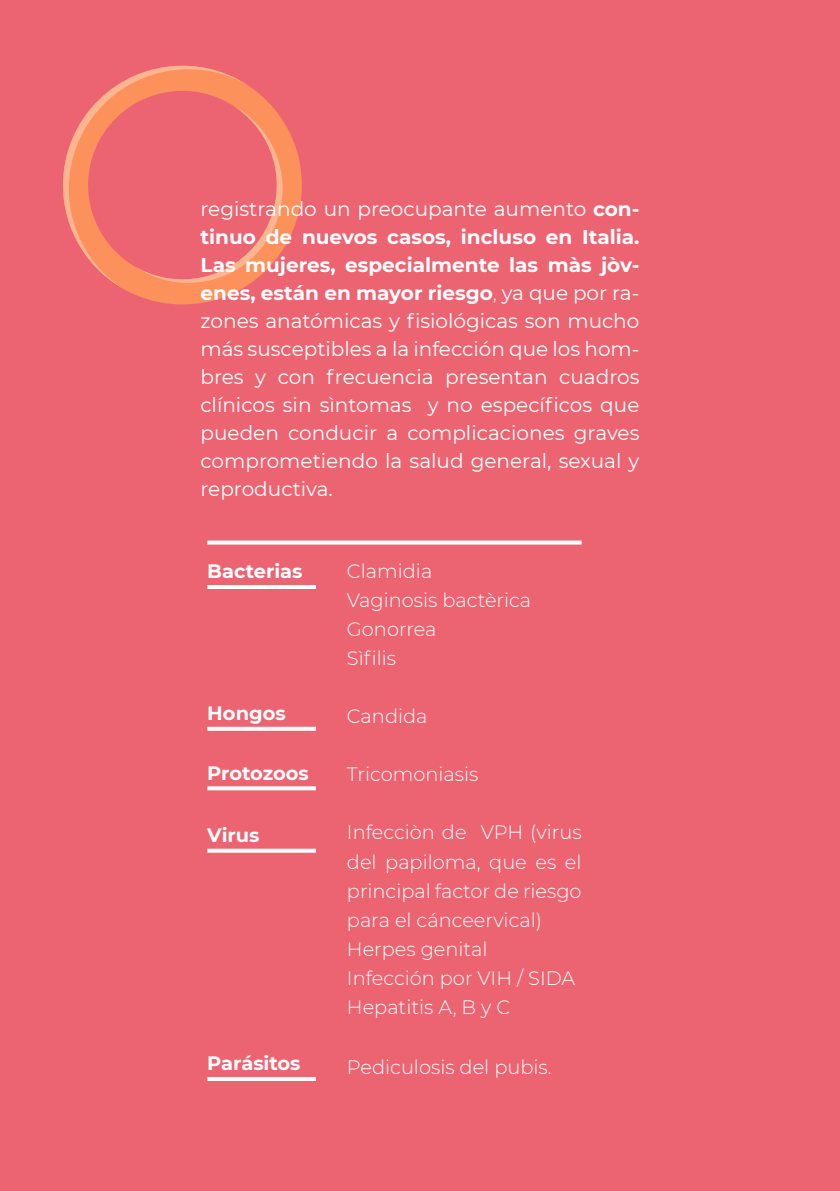
<style>
.page{position:relative;width:840px;height:1191px;background:#fff}
.page>*{position:absolute;margin:0;border:0;box-sizing:border-box;transform-origin:0 0}
.t1{font:20px/28px "Montserrat";color:#fff;text-align:justify}
.t2{font:300 19.4px/29px "Montserrat";color:#fff}
.t3{font:700 19.4px "Montserrat";color:#fff}
.s1{font-weight:700}
.s2{font-weight:300}
</style>
<div class="page">
<div style="left:0;top:0;width:839px;height:1191px;background:#ec6471"></div>
<svg style="left:124px;top:85px;width:178px;height:219px"></svg>
<svg style="left:63px;top:66px;width:184px;height:223px"></svg>
<svg style="left:137px;top:106px;width:145px;height:177px"></svg>
<svg style="left:207px;top:540px;width:374px;height:4px"></svg>
<hr style="left:207px;top:585px;width:109px;height:4px;background:#fff">
<svg style="left:207px;top:727px;width:109px;height:4px"></svg>
<svg style="left:207px;top:786px;width:109px;height:4px"></svg>
<svg style="left:207px;top:848px;width:109px;height:4px"></svg>
<hr style="left:207px;top:1077px;width:109px;height:4px;background:#fff">
<p class="t1" style="left:200px;top:194px;width:440px">registrando un preocupante aumento <span class="s1">con&shy;tinuo de nuevos casos, incluso en Italia.<br>Las mujeres, especialmente las màs jòv&shy;enes, están en mayor riesgo</span><span class="s2">,</span> ya que por ra&shy;zones anatómicas y fisiológicas son mucho más susceptibles a la infección que los hom&shy;bres y con frecuencia presentan cuadros clínicos sin sìntomas y no específicos que pueden conducir a complicaciones graves comprometiendo la salud general, sexual y reproductiva.</p>
<p class="t3" style="left:207px;top:557px;width:97px">Bacterias</p>
<p class="t2" style="left:347px;top:556px;width:186px">Clamidia<br>Vaginosis bactèrica<br>Gonorrea<br>Sìfilis</p>
<p class="t3" style="left:207px;top:699px;width:80px">Hongos</p>
<p class="t2" style="left:347px;top:701px;width:82px">Candida</p>
<p class="t3" style="left:207px;top:759px;width:103px">Protozoos</p>
<p class="t2" style="left:347px;top:759px;width:133px">Tricomoniasis</p>
<p class="t3" style="left:207px;top:821px;width:54px">Virus</p>
<p class="t2" style="left:347px;top:817px;width:236px">Infecciòn de VPH (virus del papiloma, que es el principal factor de riesgo para el cánceervical)<br>Herpes genital<br>Infección por VIH / SIDA<br>Hepatitis A, B y C</p>
<p class="t3" style="left:207px;top:1049px;width:95px">Parásitos</p>
<p class="t2" style="left:347px;top:1052px;width:206px">Pediculosis del pubis.</p>
</div>
